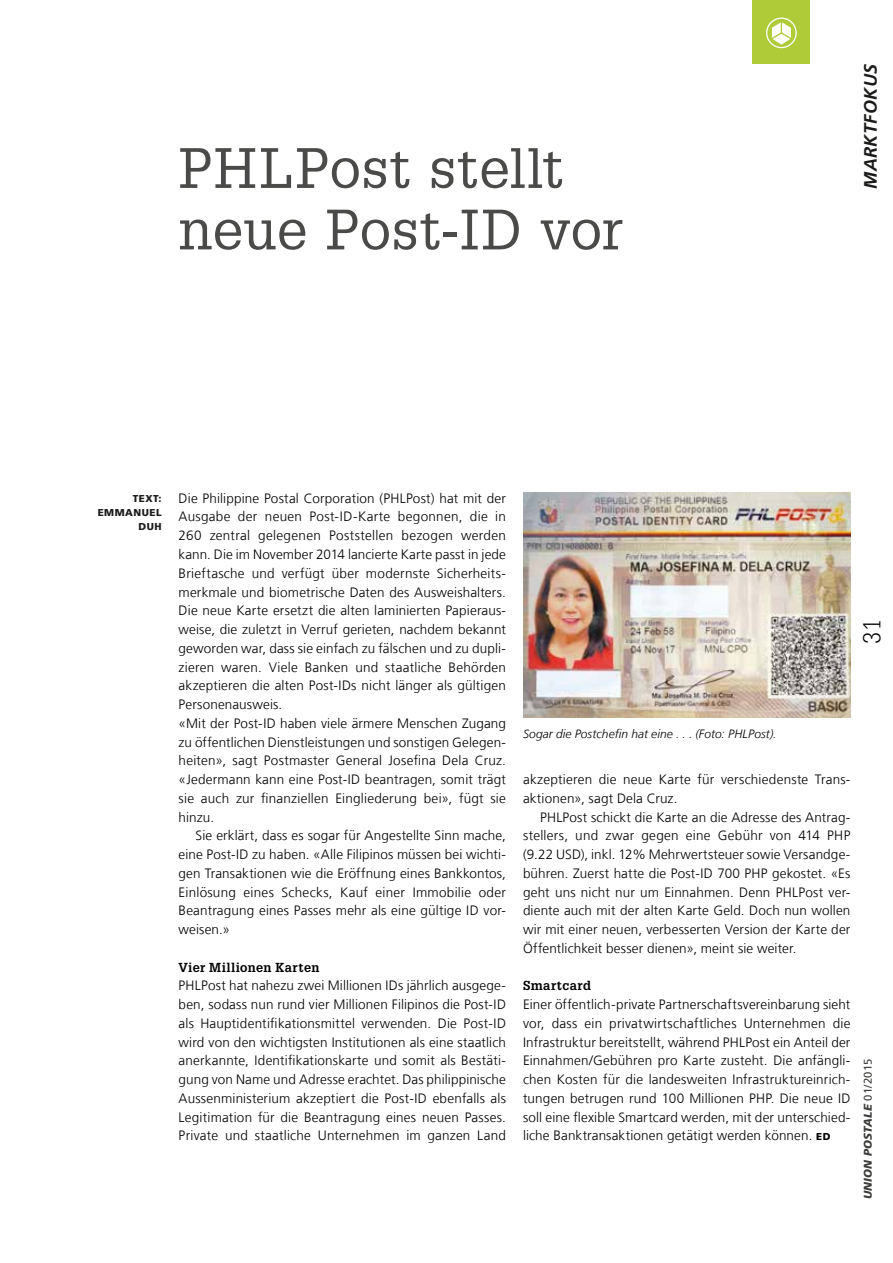
<style>
.page{position:relative;width:893px;height:1263px;background:#fff}
.page>*{position:absolute;margin:0;border:0;box-sizing:border-box;transform-origin:0 0}
.t1{font:55.5px/61.5px "Glypha LT Std";letter-spacing:.01em;color:#4a4a49}
.t2{font:300 24px "Glypha LT Std";color:#000}
.t3{font:italic 700 18px "Frutiger LT Com";color:#1b1b1a}
.t4{font:300 13.5px/18.8px "Frutiger LT Com";letter-spacing:.015em;color:#000;text-align:justify}
.t5{font:700 12.75px "Glypha LT Std";letter-spacing:.03em;color:#000}
.t6{font:italic 300 12px "Frutiger LT Com";letter-spacing:.01em;color:#000}
.t7{font:italic 900 11.25px "Frutiger LT Com";color:#3c3c3b}
.t8{font:900 10.05px/14.1px "Frutiger LT Com";letter-spacing:.05em;color:#1b1b1a;text-align:right}
.s1{font-weight:900;font-size:10.05px}
.s2{font-weight:400;font-style:normal}
</style>
<div class="page">
<img style="left:523px;top:492px;width:327px;height:225px">
<div style="left:753px;top:0;width:57px;height:64px;background:#afcb37"></div>
<svg style="left:766px;top:18px;width:31px;height:30px"></svg>
<h1 class="t1" style="left:179px;top:136px;width:446px">PHLPost stellt neue Post-ID vor</h1>
<h3 class="t3" style="left:860px;top:189px;width:127px;rotate:-90deg">MARKTFOKUS</h3>
<p class="t8" style="left:98px;top:491px;width:65px">TEXT:<br>EMMANUEL<br>DUH</p>
<p class="t4" style="left:179px;top:489px;width:329px;text-align:left">Die Philippine Postal Corporation (PHLPost) hat mit der Ausgabe der neuen Post-ID-Karte begonnen, die in 260 zentral gelegenen Poststellen bezogen werden kann. Die im November 2014 lancierte Karte passt in jede Brieftasche und verfügt über modernste Sicherheits&shy;merkmale und biometrische Daten des Ausweishalters.<br>Die neue Karte ersetzt die alten laminierten Papieraus&shy;weise, die zuletzt in Verruf gerieten, nachdem bekannt geworden war, dass sie einfach zu fälschen und zu dupli&shy;zieren waren. Viele Banken und staatliche Behörden akzeptieren die alten Post-IDs nicht länger als gültigen Personenausweis.<br>«Mit der Post-ID haben viele ärmere Menschen Zugang zu öffentlichen Dienstleistungen und sonstigen Gelegen&shy;heiten», sagt Postmaster General Josefina Dela Cruz. «Jedermann kann eine Post-ID beantragen, somit trägt sie auch zur finanziellen Eingliederung bei», fügt sie hinzu.</p>
<p class="t4" style="left:179px;top:826px;width:329px;text-indent:17px">Sie erklärt, dass es sogar für Angestellte Sinn mache, eine Post-ID zu haben. «Alle Filipinos müssen bei wichti&shy;gen Transaktionen wie die Eröffnung eines Bankkontos, Einlösung eines Schecks, Kauf einer Immobilie oder Beantragung eines Passes mehr als eine gültige ID vor&shy;weisen.»</p>
<p class="t5" style="left:179px;top:959px;width:142px">Vier Millionen Karten</p>
<p class="t4" style="left:179px;top:976px;width:329px">PHLPost hat nahezu zwei Millionen IDs jährlich ausgege&shy;ben, sodass nun rund vier Millionen Filipinos die Post-ID als Hauptidentifikationsmittel verwenden. Die Post-ID wird von den wichtigsten Institutionen als eine staatlich anerkannte, Identifikationskarte und somit als Bestäti&shy;gung von Name und Adresse erachtet. Das philippinische Aussenministerium akzeptiert die Post-ID ebenfalls als Legitimation für die Beantragung eines neuen Passes.<br>Private und staatliche Unternehmen im ganzen Land</p>
<h2 class="t2" style="left:858px;top:644px;width:26px;rotate:-90deg">31</h2>
<p class="t6" style="left:523px;top:727px;width:255px">Sogar die Postchefin hat eine . . . (Foto: PHLPost).</p>
<p class="t4" style="left:523px;top:770px;width:328px">akzeptieren die neue Karte für verschiedenste Trans&shy;aktionen», sagt Dela Cruz.</p>
<p class="t4" style="left:523px;top:808px;width:329px;text-indent:17px">PHLPost schickt die Karte an die Adresse des Antrag&shy;stellers, und zwar gegen eine Gebühr von 414 PHP (9.22 USD), inkl. 12% Mehrwertsteuer sowie Versandge&shy;bühren. Zuerst hatte die Post-ID 700 PHP gekostet. «Es geht uns nicht nur um Einnahmen. Denn PHLPost ver&shy;diente auch mit der alten Karte Geld. Doch nun wollen wir mit einer neuen, verbesserten Version der Karte der Öffentlichkeit besser dienen», meint sie weiter.</p>
<p class="t5" style="left:523px;top:978px;width:70px">Smartcard</p>
<p class="t4" style="left:523px;top:995px;width:329px">Einer öffentlich-private Partnerschaftsvereinbarung sieht vor, dass ein privatwirtschaftliches Unternehmen die Infrastruktur bereitstellt, während PHLPost ein Anteil der Einnahmen/Gebühren pro Karte zusteht. Die anfängli&shy;chen Kosten für die landesweiten Infrastruktureinrich&shy;tungen betrugen rund 100 Millionen PHP. Die neue ID soll eine flexible Smartcard werden, mit der unterschied&shy;liche Banktransaktionen getätigt werden können. <span class="s1">ED</span></p>
<p class="t7" style="left:861px;top:1199px;width:142px;rotate:-90deg">UNION POSTALE <span class="s2">01/2015</span></p>
</div>
